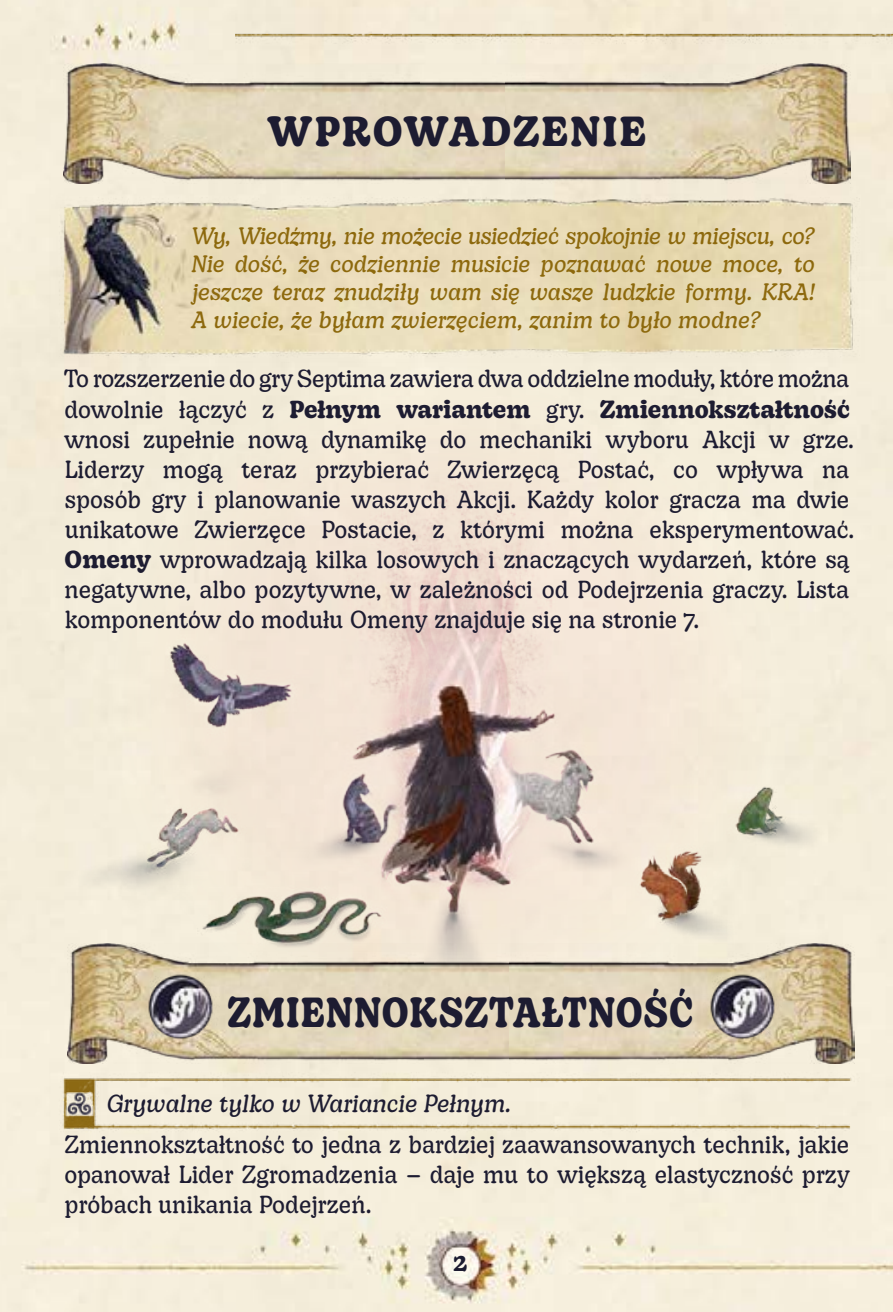
<style>
.page{position:relative;width:893px;height:1312px;background:#fff}
.page>*{position:absolute;margin:0;border:0;box-sizing:border-box;transform-origin:0 0}
.t1{font:700 40px "Decoy";letter-spacing:.035em;color:#1d1c31;scale:.9 1}
.t2{font:700 40px "Decoy";letter-spacing:.035em;color:#1d1c31}
.t3{font:500 25px "Decoy";color:#1c1c31}
.t4{font:300 23.5px/30px "Decoy";letter-spacing:-.005em;color:#1d1c31}
.t5{font:italic 300 23.5px "Decoy";letter-spacing:-.01em;color:#1d1c31}
.t6{font:italic 300 22.5px/28px "Decoy";letter-spacing:-.005em;color:#8d690d;text-align:justify}
.s1{font-weight:700}
</style>
<div class="page">
<img style="left:0;top:0;width:893px;height:1311px">
<img style="left:235px;top:14px;width:658px;height:34px">
<img style="left:0;top:327px;width:893px;height:697px">
<img style="left:50px;top:1062px;width:814px;height:82px">
<img style="left:64px;top:64px;width:252px;height:113px">
<img style="left:67px;top:943px;width:252px;height:119px">
<img style="left:316px;top:64px;width:190px;height:113px">
<img style="left:319px;top:943px;width:190px;height:119px">
<img style="left:506px;top:64px;width:344px;height:113px">
<img style="left:509px;top:943px;width:345px;height:119px">
<img style="left:50px;top:177px;width:814px;height:185px">
<img style="left:59px;top:1082px;width:42px;height:42px">
<img style="left:130px;top:956px;width:100px;height:100px">
<img style="left:692px;top:956px;width:100px;height:100px">
<h1 class="t2" style="left:267px;top:100px;width:380px">WPROWADZENIE</h1>
<p class="t6" style="left:191px;top:220px;width:625px">Wy, Wiedźmy, nie możecie usiedzieć spokojnie w miejscu, co?<br>Nie dość, że codziennie musicie poznawać nowe moce, to jeszcze teraz znudziły wam się wasze ludzkie formy. KRA!<br>A wiecie, że byłam zwierzęciem, zanim to było modne?</p>
<p class="t4" style="left:64px;top:362px;width:792px">To rozszerzenie do gry Septima zawiera dwa oddzielne moduły, które można dowolnie łączyć z <span class="s1">Pełnym wariantem</span> gry. <span class="s1">Zmiennokształtność </span>wnosi zupełnie nową dynamikę do mechaniki wyboru Akcji w grze.<br>Liderzy mogą teraz przybierać Zwierzęcą Postać, co wpływa na sposób gry i planowanie waszych Akcji. Każdy kolor gracza ma dwie unikatowe Zwierzęce Postacie, z którymi można eksperymentować.<br><span class="s1">Omeny</span> wprowadzają kilka losowych i znaczących wydarzeń, które są negatywne, albo pozytywne, w zależności od Podejrzenia graczy. Lista komponentów do modułu Omeny znajduje się na stronie 7.</p>
<h1 class="t1" style="left:228px;top:980px;width:519px">ZMIENNOKSZTAŁTNOŚĆ</h1>
<p class="t5" style="left:107px;top:1085px;width:406px">Grywalne tylko w Wariancie Pełnym.</p>
<p class="t4" style="left:64px;top:1127px;width:787px;text-align:justify">Zmiennokształtność to jedna z bardziej zaawansowanych technik, jakie opanował Lider Zgromadzenia – daje mu to większą elastyczność przy próbach unikania Podejrzeń.</p>
<p class="t3" style="left:453px;top:1242px;width:16px">2</p>
</div>
